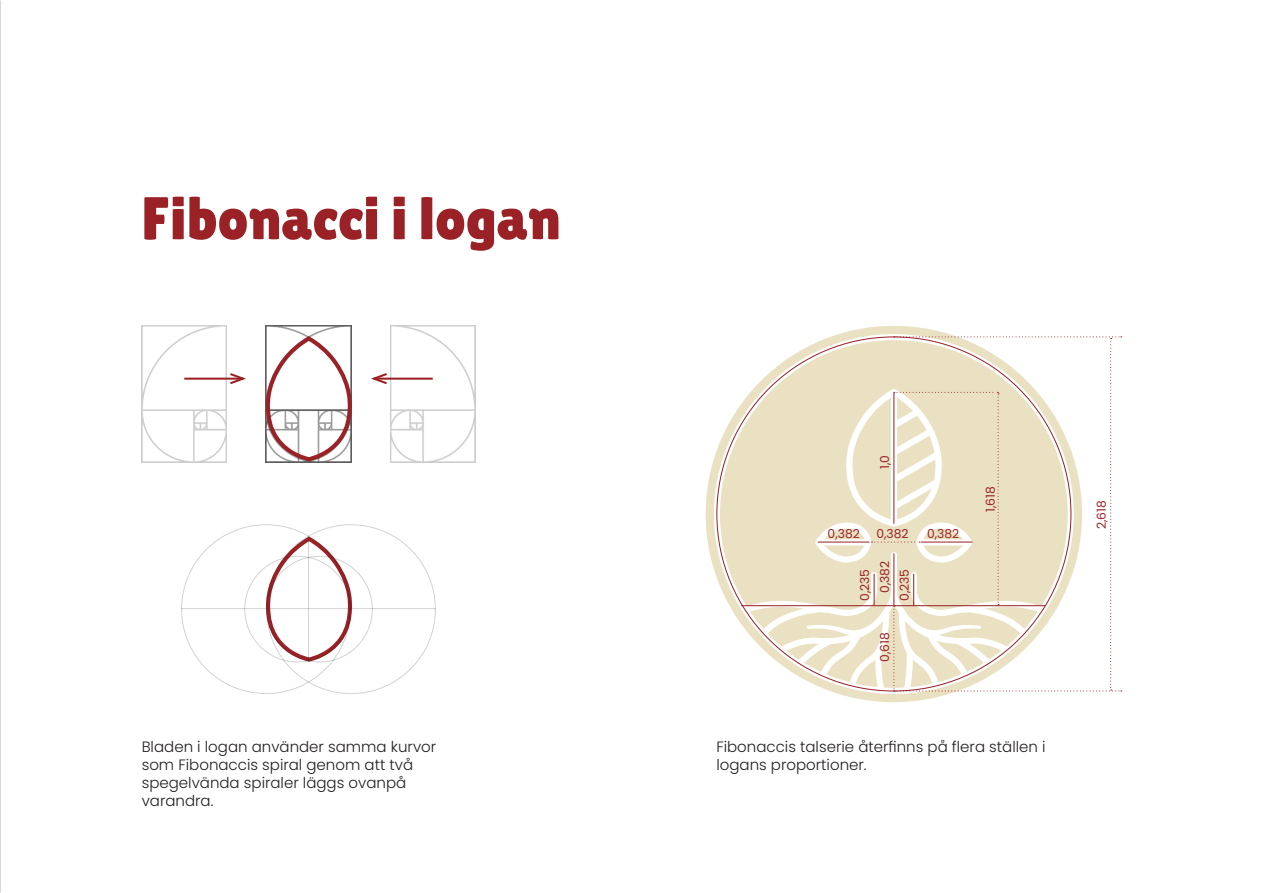
<style>
.page{position:relative;width:1263px;height:893px;background:#fff}
.page>*{position:absolute;margin:0;border:0;box-sizing:border-box;transform-origin:0 0}
.Titles{font:60px "Lilita One";color:#9a2226}
.Captions{font:300 15px/18px "Poppins";color:#231f20}
.t1{font:12.3px "Poppins";color:#9a2226}
</style>
<div class="page">
<svg style="left:706px;top:326px;width:376px;height:376px;background:#eadfc8"></svg>
<svg style="left:738px;top:336px;width:384px;height:361px"></svg>
<img style="left:266px;top:326px;width:85px;height:8px">
<img style="left:142px;top:326px;width:85px;height:136px">
<img style="left:390px;top:326px;width:85px;height:136px">
<hr style="left:184px;top:378px;width:59px;height:2px;background:#9a2226">
<svg style="left:228px;top:373px;width:18px;height:12px"></svg>
<hr style="left:374px;top:378px;width:59px;height:2px;background:#9a2226">
<svg style="left:371px;top:373px;width:18px;height:12px"></svg>
<svg style="left:265px;top:334px;width:87px;height:129px"></svg>
<svg style="left:264px;top:534px;width:90px;height:130px"></svg>
<hr style="left:181px;top:608px;width:255px;height:1px;background:#231f20">
<hr style="left:308px;top:536px;width:1px;height:126px;background:#231f20">
<p class="Titles" style="left:142px;top:184px;width:421px">Fibonacci i logan</p>
<p class="t1" style="left:878px;top:469px;width:16px;rotate:-90deg">1,0</p>
<p class="t1" style="left:828px;top:527px;width:34px">0,382</p>
<p class="t1" style="left:876px;top:527px;width:34px">0,382</p>
<p class="t1" style="left:927px;top:527px;width:34px">0,382</p>
<p class="t1" style="left:858px;top:601px;width:34px;rotate:-90deg">0,235</p>
<p class="t1" style="left:897px;top:601px;width:34px;rotate:-90deg">0,235</p>
<p class="t1" style="left:878px;top:593px;width:34px;rotate:-90deg">0,382</p>
<p class="t1" style="left:878px;top:662px;width:31px;rotate:-90deg">0,618</p>
<p class="t1" style="left:983px;top:512px;width:27px;rotate:-90deg">1,618</p>
<p class="Captions" style="left:142px;top:738px;width:296px">Bladen i logan använder samma kurvor som Fibonaccis spiral genom att två spegelvända spiraler läggs ovanpå varandra.</p>
<p class="Captions" style="left:716px;top:738px;width:331px">Fibonaccis talserie återfinns på flera ställen i logans proportioner.</p>
<p class="t1" style="left:1094px;top:529px;width:30px;rotate:-90deg">2,618</p>
</div>
